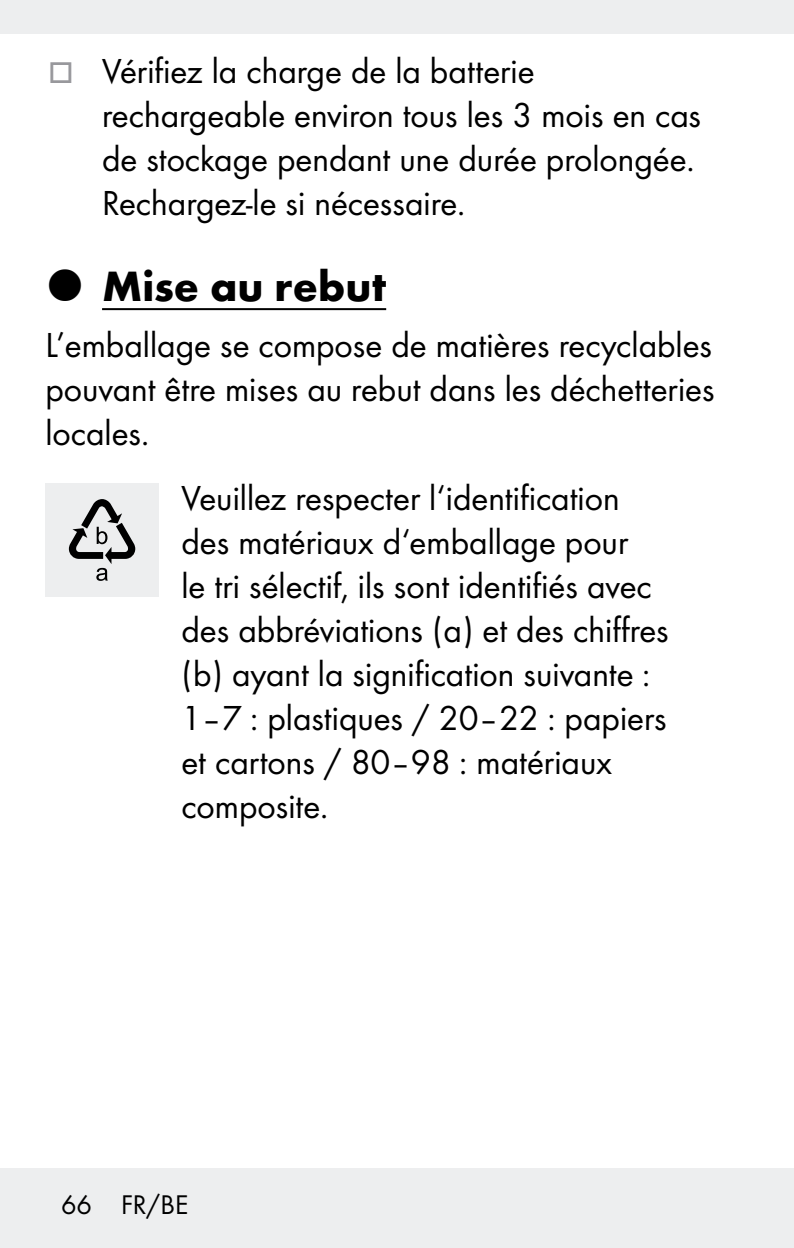
<style>
.page{position:relative;width:794px;height:1248px;background:#fff}
.page>*{position:absolute;margin:0;border:0;box-sizing:border-box;transform-origin:0 0}
.t1{font:700 44px "Futura";color:#000}
.t2{font:36px/44px "Futura Boo";color:#000}
.t3{font:28px "Futura Boo";color:#000}
.s1{color:#98989c}
</style>
<div class="page">
<div style="left:0;top:0;width:794px;height:34px;background:#edeeef"></div>
<div style="left:0;top:1168px;width:794px;height:79px;background:#edeeef"></div>
<hr style="left:102px;top:308px;width:284px;height:2px;background:#000">
<div style="left:45px;top:483px;width:114px;height:113px;background:#edeeef"></div>
<svg style="left:69px;top:499px;width:66px;height:82px"></svg>
<p class="t2" style="left:102px;top:47px;width:600px;text-indent:-54px"><span class="s1">□</span> Vérifiez la charge de la batterie rechargeable environ tous les 3 mois en cas de stockage pendant une durée prolongée.<br>Rechargez-le si nécessaire.</p>
<p class="t1" style="left:102px;top:254px;width:286px">Mise au rebut</p>
<p class="t2" style="left:45px;top:320px;width:671px;text-align:justify">L’emballage se compose de matières recyclables pouvant être mises au rebut dans les déchetteries locales.</p>
<p class="t2" style="left:181px;top:473px;width:489px">Veuillez respecter l‘identification des matériaux d‘emballage pour<br>le tri sélectif, ils sont identifiés avec des abbréviations (a) et des chiffres (b) ayant la signification suivante :<br>1–7 : plastiques / 20–22 : papiers et cartons / 80–98 : matériaux composite.</p>
<p class="t3" style="left:61px;top:1184px;width:129px">66 FR/BE</p>
</div>
